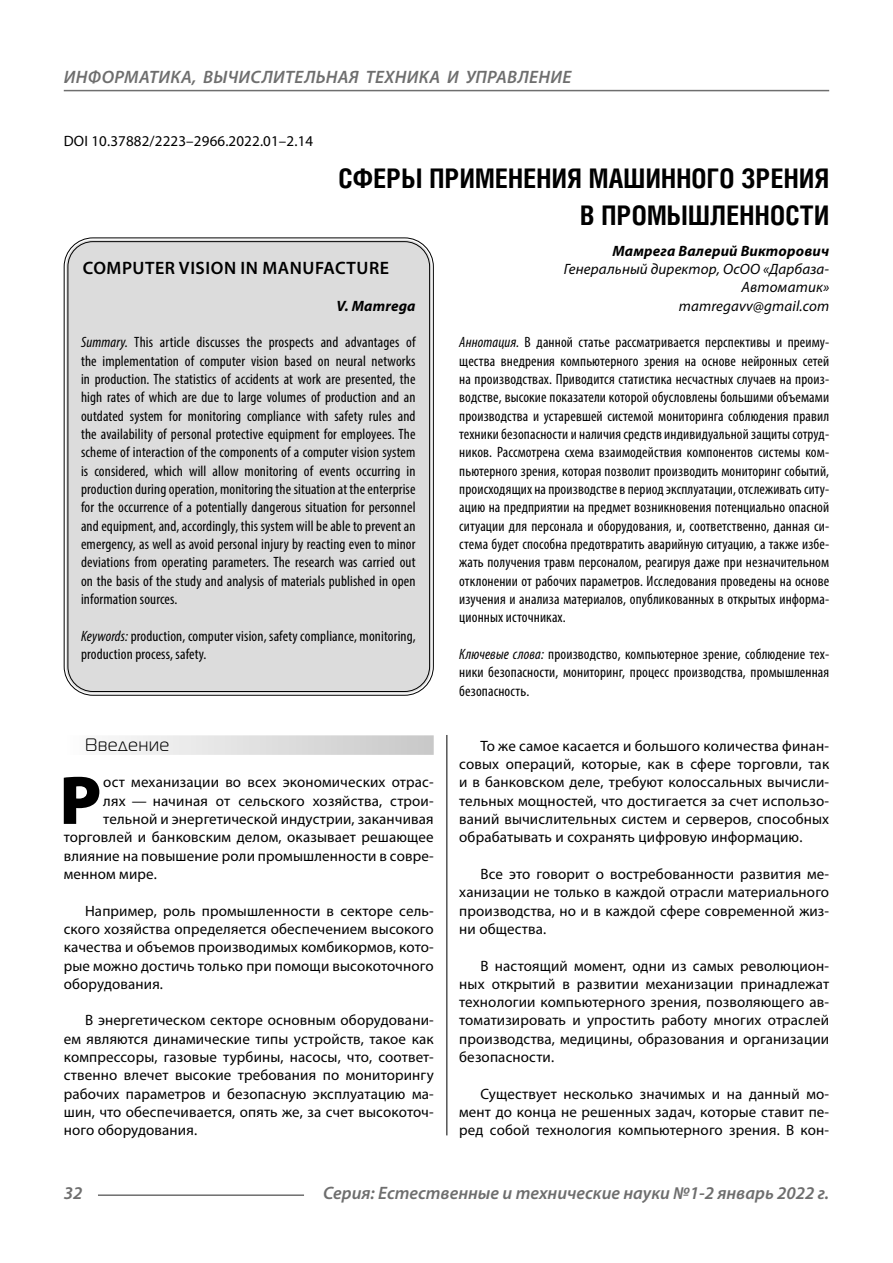
<style>
.page{position:relative;width:893px;height:1263px;background:#fff}
.page>*{position:absolute;margin:0;border:0;box-sizing:border-box;transform-origin:0 0}
.Bukvica{font:900 69.3px "Myriad Pro";color:#000}
.Header{font:700 27px/37.5px "Helios Cond C";letter-spacing:.01em;color:#000;text-align:right}
.t1{font:italic 600 18px "Myriad Pro";color:#6e6e6e}
.Header-eng{font:600 18px "Myriad Pro";letter-spacing:.03em;color:#000}
.Subheader{font:18px "Magistral C";letter-spacing:.05em;color:#000}
.Normal{font:15px/18.3px "Myriad Pro";letter-spacing:.01em;color:#000;text-align:justify}
.Annotation-rus{font:condensed 15px/18.3px "Myriad Pro";letter-spacing:.01em;color:#000;text-align:justify}
.Annotation-eng{font:condensed 15px/18.3px "Myriad Pro";letter-spacing:.01em;color:#000;text-align:justify}
.Bukvica-2{font:15px "Myriad Pro";letter-spacing:.01em;color:#000}
.Author-doc{font:italic 15px/18.3px "Myriad Pro";letter-spacing:.01em;color:#000;text-align:right}
.DOI{font:15px "Myriad Pro";letter-spacing:.01em;color:#000}
.Author{font:italic 700 15px "Myriad Pro";letter-spacing:.01em;color:#000}
.Author-email{font:italic 15px "Myriad Pro";letter-spacing:.01em;color:#000}
.Author-eng{font:italic 700 15px "Myriad Pro";letter-spacing:.01em;color:#000}
.s1{font-style:italic}
</style>
<div class="page">
<hr style="left:446px;top:732px;width:1px;height:403px;background:#000">
<div style="left:64px;top:735px;width:370px;height:20px;background:linear-gradient(to right,#fcfcfc,#c8c8c8)"></div>
<div style="left:66px;top:240px;width:365px;height:453px;background:#dcdcdc;border-radius:27px"></div>
<hr style="left:98px;top:1194px;width:206px;height:2px;background:#6e6e6e">
<hr style="left:64px;top:90px;width:765px;height:1px;background:#6e6e6e">
<p class="t1" style="left:64px;top:66px;width:25px">Информатика</p>
<p class="t1" style="left:192px;top:66px;width:59px">, вычислител</p>
<p class="t1" style="left:316px;top:66px;width:23px">ьная</p>
<p class="t1" style="left:366px;top:66px;width:12px">техника</p>
<p class="t1" style="left:447px;top:66px;width:31px">и управление</p>
<p class="DOI" style="left:64px;top:132px;width:251px">DOI 10.37882/2223–2966.2022.01–2.14</p>
<p class="Header" style="left:338px;top:159px;width:492px">СФЕРЫ ПРИМЕНЕНИЯ МАШИННОГО ЗРЕНИЯ<br>В ПРОМЫШЛЕННОСТИ</p>
<p class="Author" style="left:612px;top:241px;width:218px">Мамрега Валерий Викторович</p>
<p class="Author-doc" style="left:564px;top:260px;width:267px">Генеральный директор, ОсОО «Дарбаза-<br>Автоматик»</p>
<p class="Author-email" style="left:679px;top:296px;width:152px">mamregavv@gmail.com</p>
<p class="Annotation-rus" style="left:459px;top:333px;width:371px"><span class="s1">Аннотация.</span> В данной статье рассматривается перспективы и преиму&shy;щества внедрения компьютерного зрения на основе нейронных сетей на производствах. Приводится статистика несчастных случаев на произ&shy;водстве, высокие показатели которой обусловлены большими объемами производства и устаревшей системой мониторинга соблюдения правил техники безопасности и наличия средств индивидуальной защиты сотруд&shy;ников. Рассмотрена схема взаимодействия компонентов системы ком&shy;пьютерного зрения, которая позволит производить мониторинг событий, происходящих на производстве в период эксплуатации, отслеживать ситу&shy;ацию на предприятии на предмет возникновения потенциально опасной ситуации для персонала и оборудования, и, соответственно, данная си&shy;стема будет способна предотвратить аварийную ситуацию, а также избе&shy;жать получения травм персоналом, реагируя даже при незначительном отклонении от рабочих параметров. Исследования проведены на основе изучения и анализа материалов, опубликованных в открытых информа&shy;ционных источниках.</p>
<p class="Annotation-rus" style="left:459px;top:645px;width:371px"><span class="s1">Ключевые слова:</span> производство, компьютерное зрение, соблюдение тех&shy;ники безопасности, мониторинг, процесс производства, промышленная безопасность.</p>
<p class="Header-eng" style="left:83px;top:257px;width:308px">COMPUTER VISION IN MANUFACTURE</p>
<p class="Author-eng" style="left:336px;top:296px;width:81px">V. Mamrega</p>
<p class="Annotation-eng" style="left:81px;top:333px;width:336px"><span class="s1">Summary.</span> This article discusses the prospects and advantages of the implementation of computer vision based on neural networks in production. The statistics of accidents at work are presented, the high rates of which are due to large volumes of production and an outdated system for monitoring compliance with safety rules and the availability of personal protective equipment for employees. The scheme of interaction of the components of a computer vision system is considered, which will allow monitoring of events occurring in production during operation, monitoring the situation at the enterprise for the occurrence of a potentially dangerous situation for personnel and equipment, and, accordingly, this system will be able to prevent an emergency, as well as avoid personal injury by reacting even to minor deviations from operating parameters. The research was carried out on the basis of the study and analysis of materials published in open information sources.</p>
<p class="Annotation-eng" style="left:81px;top:626px;width:336px"><span class="s1">Keywords:</span> production, computer vision, safety compliance, monitoring, production process, safety.</p>
<p class="Subheader" style="left:85px;top:735px;width:86px">Введение</p>
<p class="Bukvica" style="left:59px;top:754px;width:43px">Р</p>
<p class="Bukvica-2" style="left:103px;top:773px;width:332px">ост механизации во всех экономических отрас-</p>
<p class="Bukvica-2" style="left:103px;top:791px;width:332px">лях — начиная от сельского хозяйства, строи-</p>
<p class="Bukvica-2" style="left:103px;top:810px;width:332px">тельной и энергетической индустрии, заканчивая</p>
<p class="Bukvica-2" style="left:64px;top:828px;width:371px">торговлей и банковским делом, оказывает решающее</p>
<p class="Bukvica-2" style="left:64px;top:846px;width:371px">влияние на повышение роли промышленности в совре-</p>
<p class="Bukvica-2" style="left:64px;top:864px;width:95px">менном мире.</p>
<p class="Normal" style="left:64px;top:901px;width:371px;text-indent:21px">Например, роль промышленности в секторе сель&shy;ского хозяйства определяется обеспечением высокого качества и объемов производимых комбикормов, кото&shy;рые можно достичь только при помощи высокоточного оборудования.</p>
<p class="Normal" style="left:64px;top:1011px;width:371px;text-indent:21px">В энергетическом секторе основным оборудовани&shy;ем являются динамические типы устройств, такое как компрессоры, газовые турбины, насосы, что, соответ&shy;ственно влечет высокие требования по мониторингу рабочих параметров и безопасную эксплуатацию ма&shy;шин, что обеспечивается, опять же, за счет высокоточ&shy;ного оборудования.</p>
<p class="Normal" style="left:459px;top:736px;width:371px;text-indent:21px">То же самое касается и большого количества финан&shy;совых операций, которые, как в сфере торговли, так и в банковском деле, требуют колоссальных вычисли&shy;тельных мощностей, что достигается за счет использо&shy;ваний вычислительных систем и серверов, способных обрабатывать и сохранять цифровую информацию.</p>
<p class="Normal" style="left:459px;top:864px;width:371px;text-indent:21px">Все это говорит о востребованности развития ме&shy;ханизации не только в каждой отрасли материального производства, но и в каждой сфере современной жиз&shy;ни общества.</p>
<p class="Normal" style="left:459px;top:956px;width:371px;text-indent:21px">В настоящий момент, одни из самых революцион&shy;ных открытий в развитии механизации принадлежат технологии компьютерного зрения, позволяющего ав&shy;томатизировать и упростить работу многих отраслей производства, медицины, образования и организации безопасности.</p>
<p class="Normal" style="left:459px;top:1084px;width:371px;text-indent:21px">Существует несколько значимых и на данный мо&shy;мент до конца не решенных задач, которые ставит пе&shy;ред собой технология компьютерного зрения. В кон-</p>
<p class="t1" style="left:64px;top:1182px;width:20px">32</p>
<p class="t1" style="left:323px;top:1182px;width:508px">Серия: Естественные и технические науки №1-2 январь 2022 г.</p>
</div>
